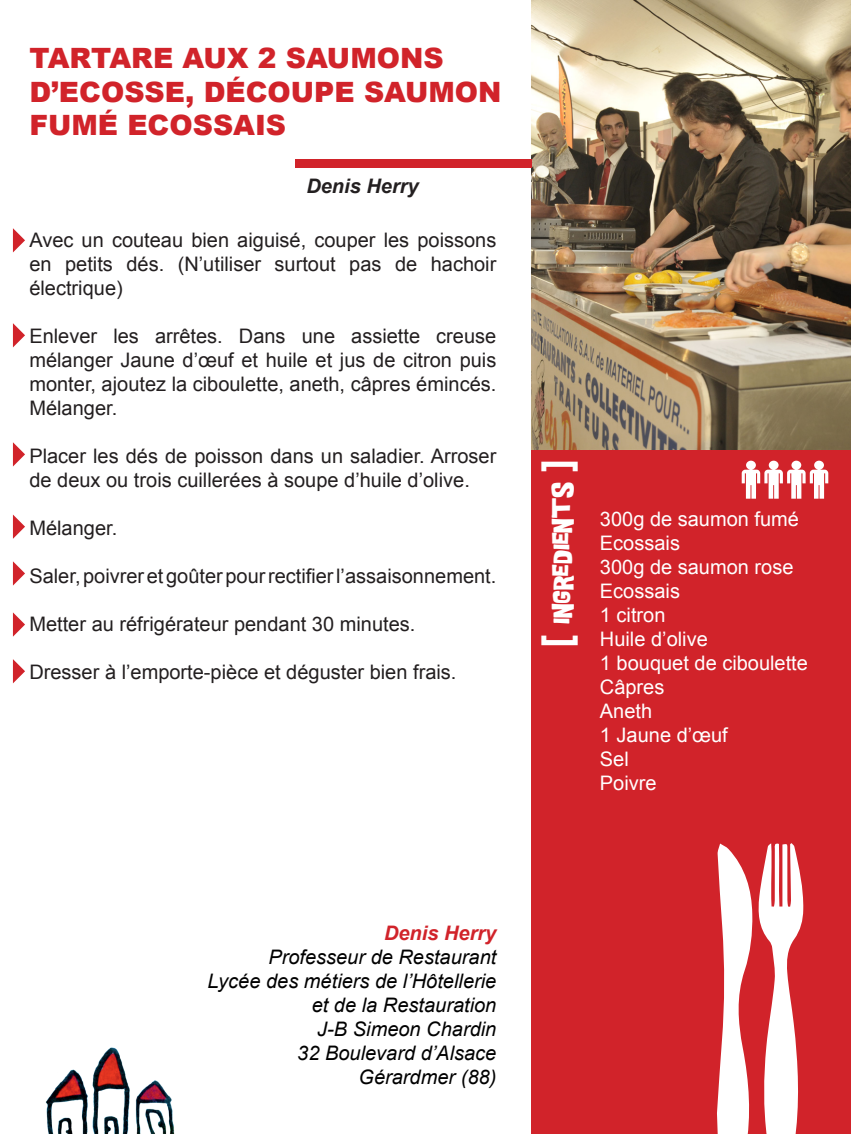
<style>
.page{position:relative;width:851px;height:1134px;background:#fff}
.page>*{position:absolute;margin:0;border:0;box-sizing:border-box;transform-origin:0 0}
.t1{font:900 28px "Arial";color:#d1232a}
.t2{font:23px "Good Girl";color:#fff}
.t3{font:20px/24px "Arial";color:#231f20;text-align:justify}
.t4{font:20px/24px "Arial";color:#fff}
.t5{font:italic 20px "Arial";color:#000}
.t6{font:italic 700 20px "Arial";color:#231f20}
.t7{font:italic 700 20px "Arial";color:#d1232a}
.s1{font-family:"Arial";font-weight:700;font-size:39.4px}
</style>
<div class="page">
<div style="left:531px;top:0;width:319px;height:1134px;background:#d1232a"></div>
<img style="left:531px;top:0;width:319px;height:449px">
<div style="left:295px;top:159px;width:236px;height:9px;background:#d1232a"></div>
<img style="left:45px;top:1069px;width:39px;height:65px">
<img style="left:136px;top:1080px;width:39px;height:54px">
<img style="left:84px;top:1047px;width:52px;height:87px">
<svg style="left:741px;top:461px;width:87px;height:38px"></svg>
<svg style="left:13px;top:228px;width:12px;height:24px"></svg>
<svg style="left:13px;top:323px;width:12px;height:24px"></svg>
<svg style="left:13px;top:442px;width:12px;height:24px"></svg>
<svg style="left:13px;top:514px;width:12px;height:25px"></svg>
<svg style="left:13px;top:561px;width:12px;height:25px"></svg>
<svg style="left:13px;top:612px;width:12px;height:25px"></svg>
<svg style="left:13px;top:659px;width:12px;height:24px"></svg>
<svg style="left:717px;top:843px;width:86px;height:291px"></svg>
<p class="t1" style="left:29px;top:43px;width:416px">TARTARE AUX 2 SAUMONS</p>
<p class="t1" style="left:29px;top:76px;width:473px">D’ECOSSE, DÉCOUPE SAUMON</p>
<p class="t1" style="left:29px;top:110px;width:258px">FUMÉ ECOSSAIS</p>
<p class="t6" style="left:306px;top:173px;width:114px">Denis Herry</p>
<p class="t3" style="left:29px;top:228px;width:468px">Avec un couteau bien aiguisé, couper les poissons en petits dés. (N’utiliser surtout pas de hachoir électrique)</p>
<p class="t3" style="left:29px;top:324px;width:468px">Enlever les arrêtes. Dans une assiette creuse mélanger Jaune d’œuf et huile et jus de citron puis monter, ajoutez la ciboulette, aneth, câpres émincés.<br>Mélanger.</p>
<p class="t3" style="left:29px;top:444px;width:468px">Placer les dés de poisson dans un saladier. Arroser de deux ou trois cuillerées à soupe d’huile d’olive.</p>
<p class="t3" style="left:29px;top:516px;width:89px">Mélanger.</p>
<p class="t3" style="left:29px;top:564px;width:468px">Saler, poivrer et goûter pour rectifier l’assaisonnement.</p>
<p class="t3" style="left:29px;top:612px;width:387px">Metter au réfrigérateur pendant 30 minutes.</p>
<p class="t3" style="left:29px;top:660px;width:428px">Dresser à l’emporte-pièce et déguster bien frais.</p>
<p class="t2" style="left:551px;top:648px;width:191px;rotate:-90deg"><span class="s1">[</span> Ingredients <span class="s1">]</span></p>
<p class="t4" style="left:600px;top:507px;width:200px">300g de saumon fumé<br>Ecossais</p>
<p class="t4" style="left:600px;top:555px;width:195px">300g de saumon rose<br>Ecossais</p>
<p class="t4" style="left:600px;top:603px;width:67px">1 citron</p>
<p class="t4" style="left:600px;top:627px;width:109px">Huile d’olive</p>
<p class="t4" style="left:600px;top:651px;width:209px">1 bouquet de ciboulette</p>
<p class="t4" style="left:600px;top:675px;width:66px">Câpres</p>
<p class="t4" style="left:600px;top:699px;width:54px">Aneth</p>
<p class="t4" style="left:600px;top:723px;width:129px">1 Jaune d’œuf</p>
<p class="t4" style="left:600px;top:747px;width:30px">Sel</p>
<p class="t4" style="left:600px;top:771px;width:58px">Poivre</p>
<p class="t7" style="left:384px;top:920px;width:114px">Denis Herry</p>
<p class="t5" style="left:268px;top:944px;width:229px">Professeur de Restaurant</p>
<p class="t5" style="left:207px;top:968px;width:290px">Lycée des métiers de l’Hôtellerie</p>
<p class="t5" style="left:312px;top:992px;width:186px">et de la Restauration</p>
<p class="t5" style="left:317px;top:1016px;width:180px">J-B Simeon Chardin</p>
<p class="t5" style="left:297px;top:1040px;width:200px">32 Boulevard d’Alsace</p>
<p class="t5" style="left:358px;top:1064px;width:139px">Gérardmer (88)</p>
</div>
